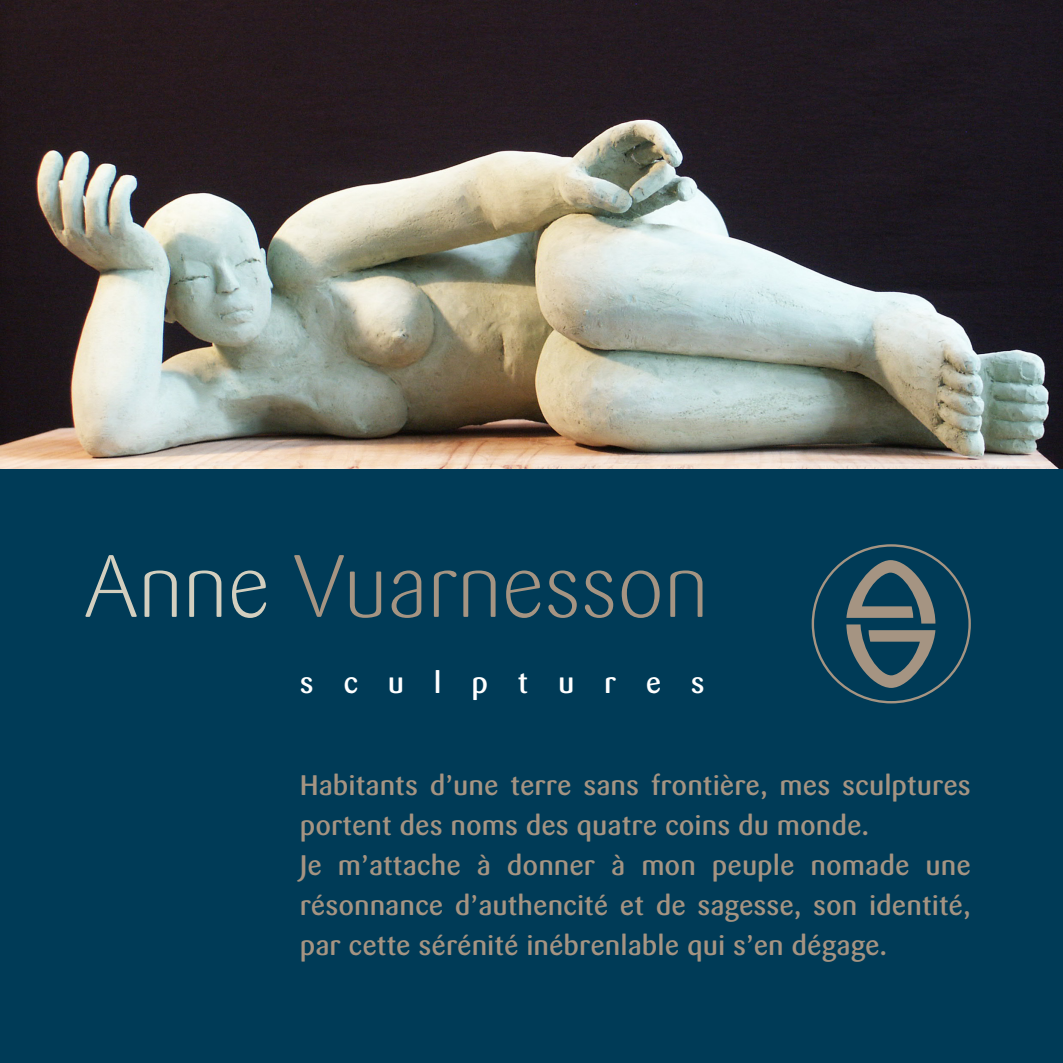
<style>
.page{position:relative;width:1063px;height:1063px;background:#fff}
.page>*{position:absolute;margin:0;border:0;box-sizing:border-box;transform-origin:0 0}
.t1{font:300 87.5px "Sari";letter-spacing:-.015em;color:#a59482}
.t2{font:500 30px "Sari";letter-spacing:.99em;color:#fff}
.t3{font:500 28px/40px "Sari";color:#a59482}
.s1{color:#d3cfbf}
</style>
<div class="page">
<img style="left:0;top:0;width:1062px;height:469px">
<div style="left:0;top:469px;width:1062px;height:594px;background:#003b57"></div>
<svg style="left:846px;top:560px;width:89px;height:128px"></svg>
<h1 class="t1" style="left:83px;top:536px;width:628px"><span class="s1">Anne</span> Vuarnesson</h1>
<p class="t2" style="left:300px;top:665px;width:407px">sculptures</p>
<p class="t3" style="left:300px;top:765px;width:673px">Habitants d’une terre sans frontière, mes sculptures portent des noms des quatre coins du monde.<br>Je m’attache à donner à mon peuple nomade une résonnance d’authencité et de sagesse, son identité, par cette sérénité inébrenlable qui s’en dégage.</p>
</div>
